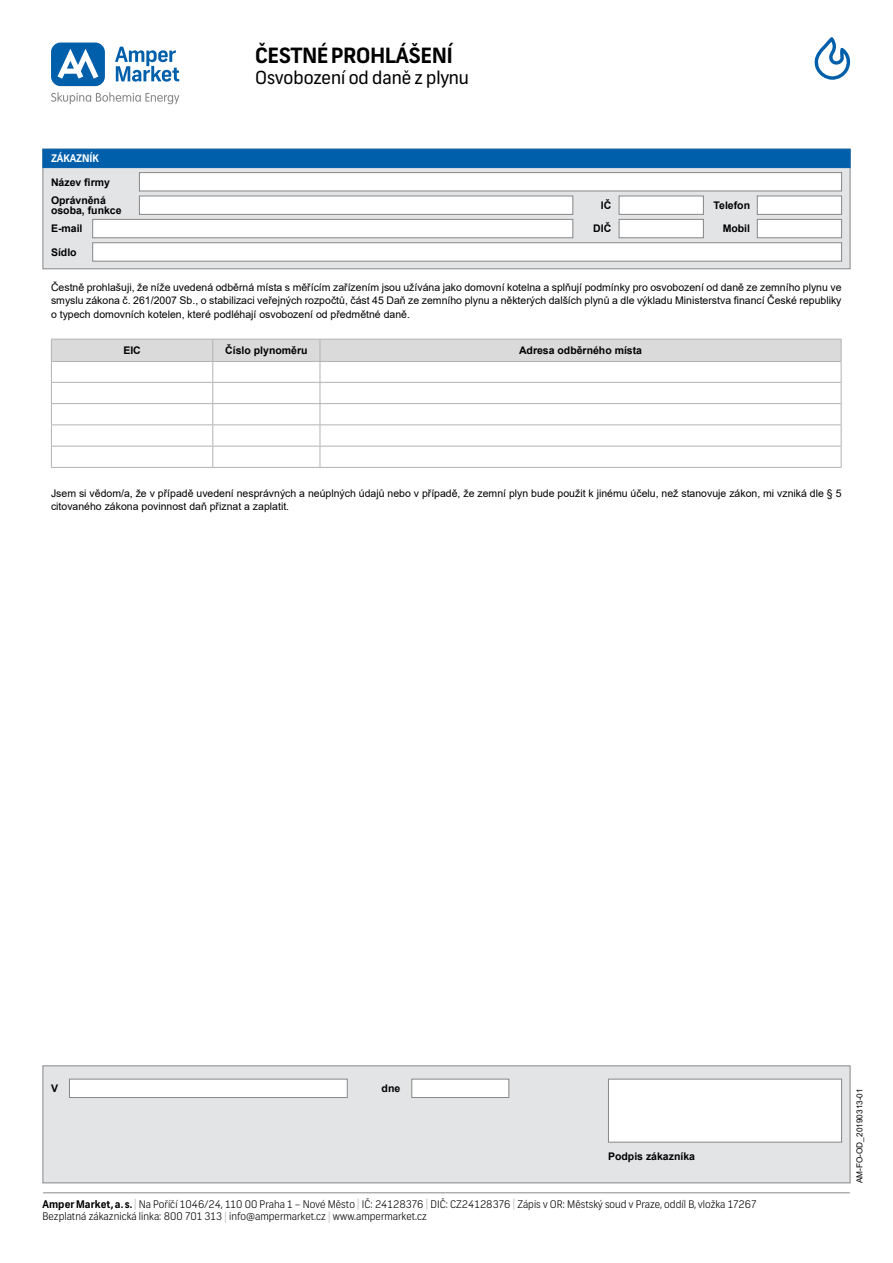
<style>
.page{position:relative;width:893px;height:1263px;background:#fff}
.page>*{position:absolute;margin:0;border:0;box-sizing:border-box;transform-origin:0 0}
.t1{font:700 21px "Frank";color:#000}
.t2{font:18px "Frank";color:#000}
.t3{font:10.5px/13.5px "Arial";color:#000;text-align:justify}
.t4{font:300 10.5px/12.6px "Frank";letter-spacing:.005em;color:#000}
.t5{font:700 10.5px/18.1px "Arial";color:#000}
.t6{font:700 10.5px "Frank";letter-spacing:-.005em;color:#fff}
.t7{font:8.25px "Arial";color:#000}
.s1{font-weight:700}
.s2{color:#b3b2b2}
</style>
<div class="page">
<div style="left:43px;top:149px;width:807px;height:120px;background:#e3e4e6;border:1px solid #878787"></div>
<div style="left:43px;top:1065px;width:807px;height:118px;background:#e3e4e6;border:1px solid #878787"></div>
<hr style="left:43px;top:1192px;width:807px;height:1px;background:#878787">
<div style="left:43px;top:149px;width:807px;height:19px;background:#005faa"></div>
<div style="left:619px;top:196px;width:85px;height:19px;background:#fff;border:1px solid #878787"></div>
<div style="left:619px;top:219px;width:85px;height:19px;background:#fff;border:1px solid #878787"></div>
<div style="left:92px;top:219px;width:481px;height:19px;background:#fff;border:1px solid #878787"></div>
<div style="left:139px;top:172px;width:703px;height:19px;background:#fff;border:1px solid #878787"></div>
<div style="left:757px;top:219px;width:85px;height:19px;background:#fff;border:1px solid #878787"></div>
<div style="left:757px;top:196px;width:85px;height:19px;background:#fff;border:1px solid #878787"></div>
<div style="left:139px;top:196px;width:434px;height:19px;background:#fff;border:1px solid #878787"></div>
<div style="left:92px;top:242px;width:750px;height:19px;background:#fff;border:1px solid #878787"></div>
<div style="left:608px;top:1079px;width:234px;height:63px;background:#fff;border:1px solid #878787"></div>
<div style="left:69px;top:1079px;width:279px;height:19px;background:#fff;border:1px solid #878787"></div>
<div style="left:411px;top:1079px;width:98px;height:19px;background:#fff;border:1px solid #878787"></div>
<svg style="left:814px;top:37px;width:37px;height:43px"></svg>
<svg style="left:115px;top:47px;width:64px;height:35px"></svg>
<div style="left:51px;top:43px;width:54px;height:43px;background:#005faa;border-radius:10px"></div>
<svg style="left:58px;top:49px;width:40px;height:30px"></svg>
<svg style="left:51px;top:92px;width:128px;height:12px"></svg>
<hr style="left:51px;top:467px;width:162px;height:1px;background:#b3b2b2">
<hr style="left:213px;top:467px;width:107px;height:1px;background:#b3b2b2">
<hr style="left:320px;top:467px;width:521px;height:1px;background:#b3b2b2">
<svg style="left:51px;top:339px;width:791px;height:128px"></svg>
<hr style="left:51px;top:361px;width:162px;height:1px;background:#b3b2b2">
<hr style="left:213px;top:361px;width:107px;height:1px;background:#b3b2b2">
<hr style="left:320px;top:361px;width:521px;height:1px;background:#b3b2b2">
<p class="t6" style="left:51px;top:152px;width:49px">ZÁKAZNÍK</p>
<h1 class="t1" style="left:255px;top:42px;width:199px">ČESTNÉ PROHLÁŠENÍ</h1>
<h2 class="t2" style="left:255px;top:67px;width:215px">Osvobození od daně z plynu</h2>
<p class="t5" style="left:51px;top:173px;width:60px">Název firmy<br>Oprávněná</p>
<p class="t5" style="left:51px;top:202px;width:72px">osoba, funkce</p>
<p class="t5" style="left:51px;top:243px;width:27px">Sídlo</p>
<p class="t5" style="left:601px;top:196px;width:12px">IČ</p>
<p class="t5" style="left:713px;top:196px;width:38px">Telefon</p>
<p class="t5" style="left:51px;top:220px;width:33px">E-mail</p>
<p class="t5" style="left:593px;top:220px;width:20px">DIČ</p>
<p class="t5" style="left:723px;top:220px;width:29px">Mobil</p>
<p class="t3" style="left:51px;top:280px;width:792px">Čestně prohlašuji, že níže uvedená odběrná místa s měřícím zařízením jsou užívána jako domovní kotelna a splňují podmínky pro osvobození od daně ze zemního plynu ve smyslu zákona č. 261/2007 Sb., o stabilizaci veřejných rozpočtů, část 45 Daň ze zemního plynu a některých dalších plynů a dle výkladu Ministerstva financí České republiky o typech domovních kotelen, které podléhají osvobození od předmětné daně.</p>
<p class="t5" style="left:123px;top:341px;width:19px">EIC</p>
<p class="t5" style="left:225px;top:341px;width:84px">Číslo plynoměru</p>
<p class="t5" style="left:519px;top:341px;width:125px">Adresa odběrného místa</p>
<p class="t3" style="left:51px;top:486px;width:792px">Jsem si vědom/a, že v případě uvedení nesprávných a neúplných údajů nebo v případě, že zemní plyn bude použit k jinému účelu, než stanovuje zákon, mi vzniká dle § 5 citovaného zákona povinnost daň přiznat a zaplatit.</p>
<p class="t5" style="left:51px;top:1079px;width:9px">V</p>
<p class="t5" style="left:382px;top:1079px;width:20px">dne</p>
<p class="t5" style="left:608px;top:1147px;width:88px">Podpis zákazníka</p>
<p class="t4" style="left:43px;top:1198px;width:716px"><span class="s1">Amper Market, a. s.</span> <span class="s2">|</span> Na Poříčí 1046/24, 110 00 Praha 1 – Nové Město <span class="s2">|</span> IČ: 24128376 <span class="s2">|</span> DIČ: CZ24128376 <span class="s2">|</span> Zápis v OR: Městský soud v Praze, oddíl B, vložka 17267<br>Bezplatná zákaznická linka: 800 701 313 <span class="s2">|</span> info@ampermarket.cz <span class="s2">|</span> www.ampermarket.cz</p>
<p class="t7" style="left:854px;top:1183px;width:96px;rotate:-90deg">AM-FO-OD_20190313-01</p>
</div>
